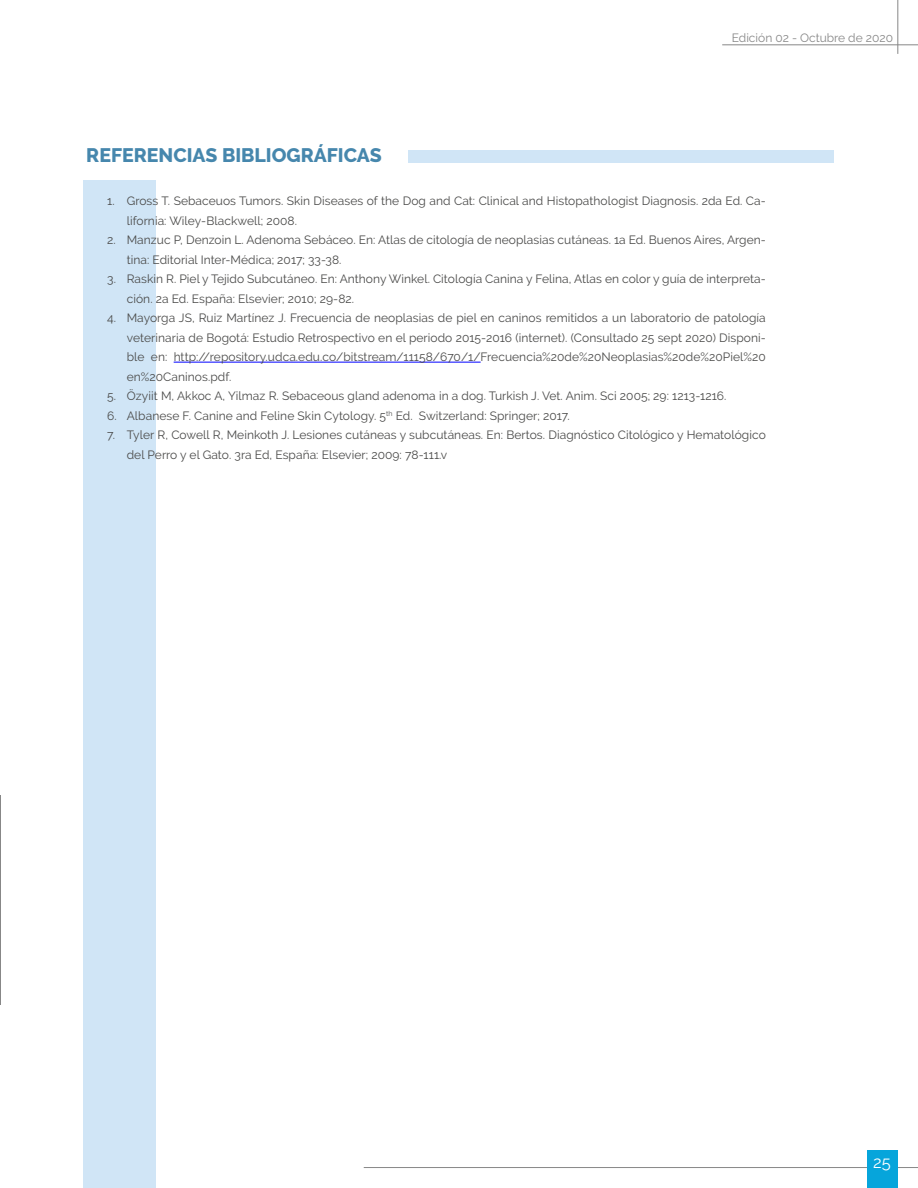
<style>
.page{position:relative;width:918px;height:1188px;background:#fff}
.page>*{position:absolute;margin:0;border:0;box-sizing:border-box;transform-origin:0 0}
.t1{font:800 19.5px "Raleway";color:#4687ad}
.t2{font:16.5px "Raleway";color:#fff}
.t3{font:12px/19.5px "Raleway";letter-spacing:.005em;color:#4a4a49}
.t4{font:12px "Raleway";color:#878787}
</style>
<div class="page">
<hr style="left:898px;top:0;width:1px;height:54px;background:#878787">
<hr style="left:722px;top:45px;width:196px;height:1px;background:#878787">
<hr style="left:364px;top:1167px;width:554px;height:1px;background:#878787">
<div style="left:867px;top:1150px;width:31px;height:38px;background:#06a5db"></div>
<div style="left:84px;top:181px;width:72px;height:1007px;background:#d0e5f6"></div>
<div style="left:409px;top:150px;width:425px;height:13px;background:#d0e5f6"></div>
<hr style="left:174px;top:362px;width:307px;height:1px;background:#00f">
<p class="t4" style="left:732px;top:31px;width:163px">Edición 02 - Octubre de 2020</p>
<h1 class="t1" style="left:86px;top:144px;width:297px">REFERENCIAS BIBLIOGRÁFICAS</h1>
<p class="t3" style="left:127px;top:191px;width:641px;text-indent:-20px">1. Gross T. Sebaceuos Tumors. Skin Diseases of the Dog and Cat: Clinical and Histopathologist Diagnosis. 2da Ed. Ca&shy;lifornia: Wiley-Blackwell; 2008.</p>
<p class="t3" style="left:127px;top:230px;width:641px;text-indent:-20px">2. Manzuc P, Denzoin L. Adenoma Sebáceo. En: Atlas de citología de neoplasias cutáneas. 1a Ed. Buenos Aires, Argen&shy;tina: Editorial Inter-Médica; 2017; 33-38.</p>
<p class="t3" style="left:127px;top:269px;width:641px;text-indent:-20px">3. Raskin R. Piel y Tejido Subcutáneo. En: Anthony Winkel. Citología Canina y Felina, Atlas en color y guía de interpreta&shy;ción. 2a Ed. España: Elsevier; 2010; 29-82.</p>
<p class="t3" style="left:127px;top:308px;width:641px;text-align:justify;text-indent:-20px">4. Mayorga JS, Ruiz Martínez J. Frecuencia de neoplasias de piel en caninos remitidos a un laboratorio de patología veterinaria de Bogotá: Estudio Retrospectivo en el periodo 2015-2016 (internet). (Consultado 25 sept 2020) Disponi&shy;ble en: http://repository.udca.edu.co/bitstream/11158/670/1/Frecuencia%20de%20Neoplasias%20de%20Piel%20 en%20Caninos.pdf.</p>
<p class="t3" style="left:107px;top:386px;width:621px">5. Özyiit M, Akkoc A, Yilmaz R. Sebaceous gland adenoma in a dog. Turkish J. Vet. Anim. Sci 2005; 29: 1213-1216.</p>
<p class="t3" style="left:107px;top:406px;width:464px">6. Albanese F. Canine and Feline Skin Cytology. 5<sup>th</sup> Ed. Switzerland: Springer; 2017.</p>
<p class="t3" style="left:127px;top:425px;width:641px;text-indent:-20px">7. Tyler R, Cowell R, Meinkoth J. Lesiones cutáneas y subcutáneas. En: Bertos. Diagnóstico Citológico y Hematológico del Perro y el Gato. 3ra Ed, España: Elsevier; 2009: 78-111.v</p>
<h2 class="t2" style="left:873px;top:1152px;width:19px">25</h2>
</div>
